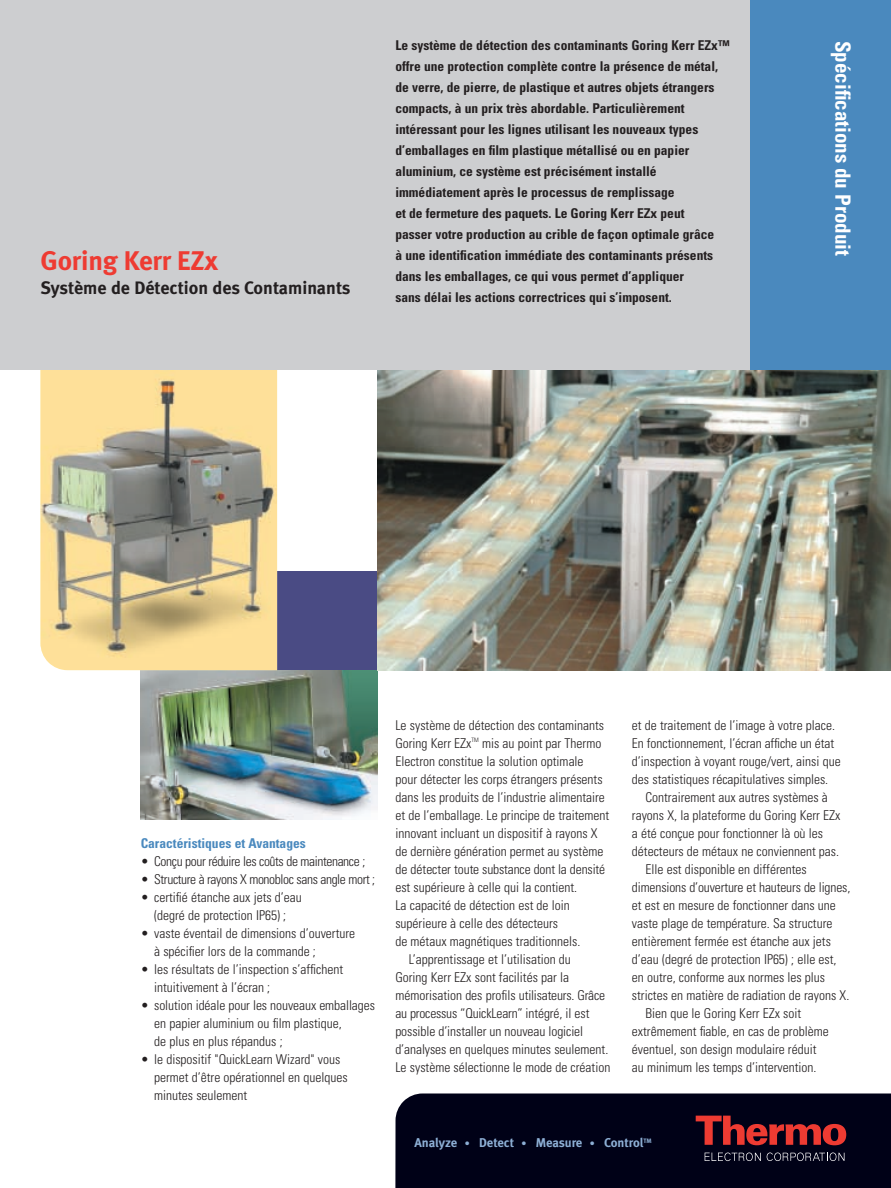
<style>
.page{position:relative;width:891px;height:1188px;background:#fff}
.page>*{position:absolute;margin:0;border:0;box-sizing:border-box;transform-origin:0 0}
.t1{font:27px "Meta Bold LF";letter-spacing:-.005em;color:#ee3b32}
.t2{font:700 condensed 21px "Univers";color:#fff}
.t3{font:18px "Meta Bold LF";color:#231f20}
.t4{font:300 condensed 13.5px/18px "Univers";color:#231f20}
.t5{font:700 condensed 13.5px/21px "Univers";color:#231f20}
.t6{font:300 condensed 13.5px "Univers";letter-spacing:-.025em;color:#231f20}
.t7{font:700 condensed 13.5px "Univers";color:#4a89be}
.t8{font:12.75px "Meta Bold LF";letter-spacing:-.005em;color:#8dafd5}
.t9{font:300 condensed 6px "Univers";color:#231f20}
.s1{font-size:10.5px}
</style>
<div class="page">
<img style="left:141px;top:670px;width:236px;height:150px">
<div style="left:277px;top:571px;width:100px;height:99px;background:#4a4b84"></div>
<img style="left:377px;top:370px;width:514px;height:300px">
<img style="left:40px;top:370px;width:237px;height:300px">
<div style="left:0;top:0;width:891px;height:370px;background:#cdced0"></div>
<div style="left:750px;top:0;width:141px;height:370px;background:#4a89be"></div>
<div style="left:395px;top:1094px;width:496px;height:94px;background:#000117"></div>
<svg style="left:696px;top:1116px;width:150px;height:29px;background:#701c23"></svg>
<svg style="left:767px;top:1153px;width:78px;height:8px"></svg>
<svg style="left:705px;top:1153px;width:56px;height:8px"></svg>
<h1 class="t1" style="left:40px;top:251px;width:179px">Goring Kerr EZx</h1>
<h3 class="t3" style="left:40px;top:281px;width:312px">Système de Détection des Contaminants</h3>
<p class="t5" style="left:395px;top:36px;width:336px">Le système de détection des contaminants Goring Kerr EZx™ offre une protection complète contre la présence de métal, de verre, de pierre, de plastique et autres objets étrangers compacts, à un prix très abordable. Particulièrement intéressant pour les lignes utilisant les nouveaux types d’emballages en film plastique métallisé ou en papier aluminium, ce système est précisément installé immédiatement après le processus de remplissage<br>et de fermeture des paquets. Le Goring Kerr EZx peut<br>passer votre production au crible de façon optimale grâce<br>à une identification immédiate des contaminants présents dans les emballages, ce qui vous permet d’appliquer<br>sans délai les actions correctrices qui s’imposent.</p>
<h2 class="t2" style="left:851px;top:40px;width:217px;rotate:90deg">Spécifications du Produit</h2>
<p class="t7" style="left:141px;top:838px;width:167px">Caractéristiques et Avantages</p>
<p class="t6" style="left:141px;top:856px;width:226px">• Conçu pour réduire les coûts de maintenance ;</p>
<p class="t6" style="left:141px;top:874px;width:236px">• Structure à rayons X monobloc sans angle mort ;</p>
<p class="t4" style="left:141px;top:889px;width:163px;text-align:center">• certifié étanche aux jets d’eau (degré de protection IP65) ;</p>
<p class="t4" style="left:154px;top:925px;width:203px;text-indent:-14px">• vaste éventail de dimensions d’ouverture à spécifier lors de la commande ;</p>
<p class="t4" style="left:154px;top:961px;width:191px;text-indent:-14px">• les résultats de l’inspection s’affichent intuitivement à l’écran ;</p>
<p class="t4" style="left:154px;top:997px;width:222px;text-indent:-14px">• solution idéale pour les nouveaux emballages en papier aluminium ou film plastique,<br>de plus en plus répandus ;</p>
<p class="t4" style="left:154px;top:1051px;width:195px;text-indent:-14px">• le dispositif "QuickLearn Wizard" vous permet d’être opérationnel en quelques minutes seulement</p>
<p class="t4" style="left:395px;top:717px;width:210px">Le système de détection des contaminants<br>Goring Kerr EZx</p>
<p class="t9" style="left:472px;top:738px;width:9px">TM</p>
<p class="t4" style="left:482px;top:735px;width:121px">mis au point par Thermo</p>
<p class="t4" style="left:395px;top:753px;width:190px">Electron constitue la solution optimale</p>
<p class="t4" style="left:395px;top:771px;width:209px">pour détecter les corps étrangers présents</p>
<p class="t4" style="left:395px;top:789px;width:211px">dans les produits de l’industrie alimentaire</p>
<p class="t4" style="left:395px;top:807px;width:215px">et de l’emballage. Le principe de traitement</p>
<p class="t4" style="left:395px;top:825px;width:204px">innovant incluant un dispositif à rayons X</p>
<p class="t4" style="left:395px;top:843px;width:209px">de dernière génération permet au système</p>
<p class="t4" style="left:395px;top:861px;width:211px">de détecter toute substance dont la densité</p>
<p class="t4" style="left:395px;top:879px;width:183px">est supérieure à celle qui la contient.</p>
<p class="t4" style="left:395px;top:897px;width:176px">La capacité de détection est de loin</p>
<p class="t4" style="left:395px;top:915px;width:164px">supérieure à celle des détecteurs</p>
<p class="t4" style="left:395px;top:933px;width:187px">de métaux magnétiques traditionnels.</p>
<p class="t4" style="left:409px;top:951px;width:164px">L’apprentissage et l’utilisation du</p>
<p class="t4" style="left:395px;top:969px;width:175px">Goring Kerr EZx sont facilités par la</p>
<p class="t4" style="left:395px;top:987px;width:211px">mémorisation des profils utilisateurs. Grâce</p>
<p class="t4" style="left:395px;top:1005px;width:196px">au processus “QuickLearn” intégré, il est</p>
<p class="t4" style="left:395px;top:1023px;width:189px">possible d’installer un nouveau logiciel</p>
<p class="t4" style="left:395px;top:1041px;width:214px">d’analyses en quelques minutes seulement.</p>
<p class="t4" style="left:395px;top:1059px;width:216px">Le système sélectionne le mode de création</p>
<p class="t4" style="left:632px;top:717px;width:205px">et de traitement de l’image à votre place.</p>
<p class="t4" style="left:632px;top:735px;width:204px">En fonctionnement, l’écran affiche un état</p>
<p class="t4" style="left:632px;top:753px;width:210px">d’inspection à voyant rouge/vert, ainsi que</p>
<p class="t4" style="left:632px;top:771px;width:198px">des statistiques récapitulatives simples.</p>
<p class="t4" style="left:645px;top:789px;width:184px">Contrairement aux autres systèmes à</p>
<p class="t4" style="left:632px;top:807px;width:210px">rayons X, la plateforme du Goring Kerr EZx</p>
<p class="t4" style="left:632px;top:825px;width:193px">a été conçue pour fonctionner là où les</p>
<p class="t4" style="left:632px;top:843px;width:209px">détecteurs de métaux ne conviennent pas.</p>
<p class="t4" style="left:645px;top:861px;width:163px">Elle est disponible en différentes</p>
<p class="t4" style="left:632px;top:879px;width:220px">dimensions d’ouverture et hauteurs de lignes,</p>
<p class="t4" style="left:632px;top:897px;width:205px">et est en mesure de fonctionner dans une</p>
<p class="t4" style="left:632px;top:915px;width:202px">vaste plage de température. Sa structure</p>
<p class="t4" style="left:632px;top:933px;width:200px">entièrement fermée est étanche aux jets</p>
<p class="t4" style="left:632px;top:951px;width:206px">d’eau (degré de protection IP65) ; elle est,</p>
<p class="t4" style="left:632px;top:969px;width:195px">en outre, conforme aux normes les plus</p>
<p class="t4" style="left:632px;top:987px;width:219px">strictes en matière de radiation de rayons X.</p>
<p class="t4" style="left:645px;top:1005px;width:157px">Bien que le Goring Kerr EZx soit</p>
<p class="t4" style="left:632px;top:1023px;width:198px">extrêmement fiable, en cas de problème</p>
<p class="t4" style="left:632px;top:1041px;width:186px">éventuel, son design modulaire réduit</p>
<p class="t4" style="left:632px;top:1059px;width:186px">au minimum les temps d’intervention.</p>
<p class="t8" style="left:415px;top:1139px;width:239px">Analyze <span class="s1">•</span> Detect <span class="s1">•</span> Measure <span class="s1">•</span> Control<sup>TM</sup></p>
</div>
